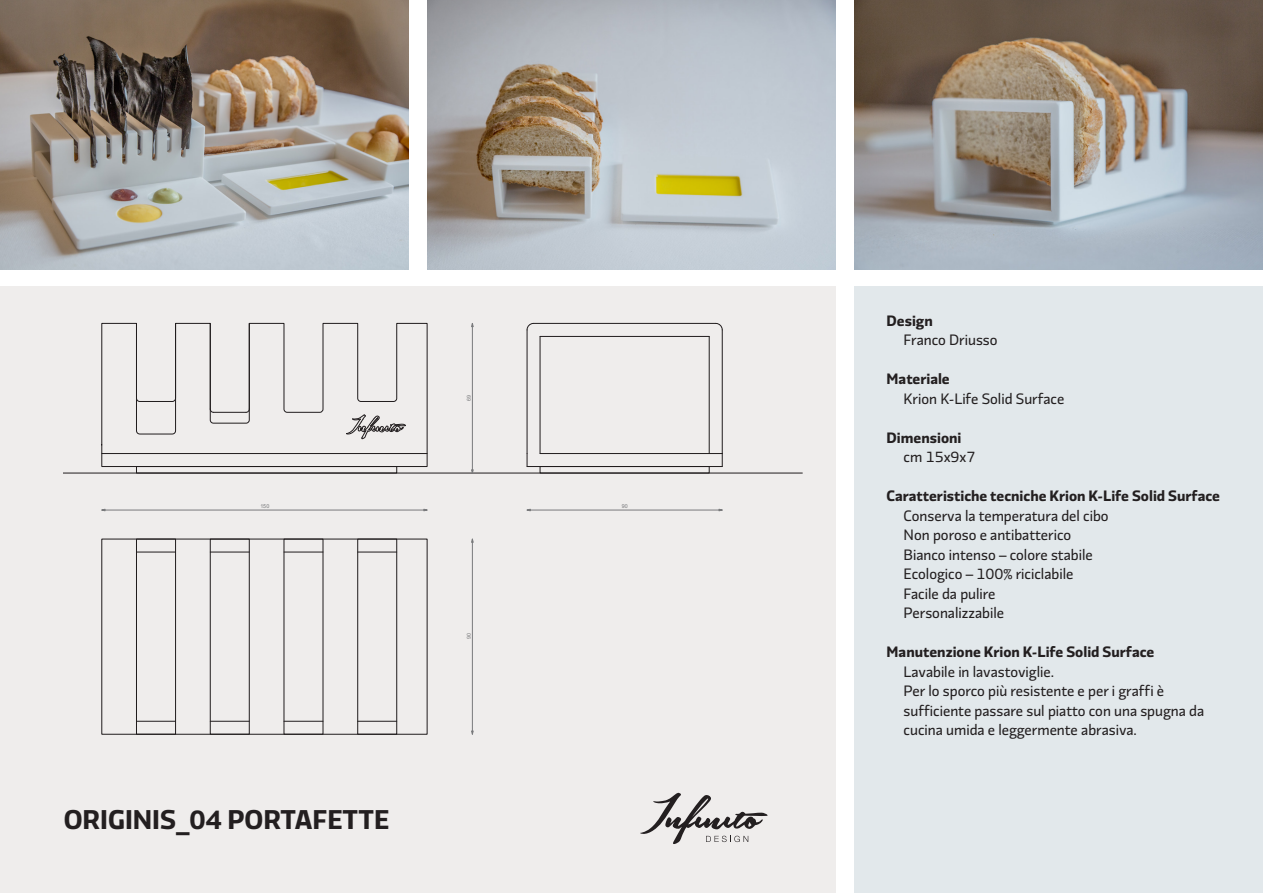
<style>
.page{position:relative;width:1263px;height:893px;background:#fff}
.page>*{position:absolute;margin:0;border:0;box-sizing:border-box;transform-origin:0 0}
.t1{font:700 27px "Divenire";color:#231f20}
.t2{font:15px/19.5px "Divenire";color:#231f20}
.t3{font:700 15px "Divenire";color:#231f20}
.t4{font:5.4px "Arial";letter-spacing:.005em;color:#828487}
</style>
<div class="page">
<div style="left:0;top:286px;width:836px;height:607px;background:#efedec"></div>
<div style="left:855px;top:286px;width:408px;height:607px;background:#e2e8eb"></div>
<hr style="left:136px;top:721px;width:40px;height:1px;background:#231f20">
<hr style="left:358px;top:552px;width:39px;height:1px;background:#231f20">
<hr style="left:210px;top:721px;width:39px;height:1px;background:#231f20">
<hr style="left:210px;top:552px;width:39px;height:1px;background:#231f20">
<hr style="left:284px;top:552px;width:39px;height:1px;background:#231f20">
<hr style="left:136px;top:552px;width:40px;height:1px;background:#231f20">
<hr style="left:358px;top:721px;width:39px;height:1px;background:#231f20">
<hr style="left:284px;top:721px;width:39px;height:1px;background:#231f20">
<div style="left:540px;top:466px;width:169px;height:7px;border:1px solid #231f20"></div>
<svg style="left:527px;top:323px;width:7px;height:7px"></svg>
<svg style="left:527px;top:453px;width:1px;height:13px"></svg>
<hr style="left:527px;top:330px;width:1px;height:123px;background:#231f20">
<hr style="left:540px;top:336px;width:1px;height:117px;background:#231f20">
<div style="left:210px;top:539px;width:39px;height:195px;border:1px solid #231f20"></div>
<div style="left:136px;top:466px;width:261px;height:7px;border:1px solid #231f20"></div>
<hr style="left:534px;top:323px;width:182px;height:1px;background:#231f20">
<hr style="left:540px;top:336px;width:169px;height:1px;background:#231f20">
<svg style="left:716px;top:323px;width:7px;height:18px"></svg>
<hr style="left:722px;top:330px;width:1px;height:123px;background:#231f20">
<div style="left:357px;top:539px;width:40px;height:195px;border:1px solid #231f20"></div>
<hr style="left:64px;top:473px;width:738px;height:1px;background:#231f20">
<svg style="left:101px;top:323px;width:326px;height:144px"></svg>
<hr style="left:709px;top:336px;width:1px;height:117px;background:#231f20">
<svg style="left:709px;top:453px;width:14px;height:13px"></svg>
<hr style="left:527px;top:466px;width:195px;height:1px;background:#231f20">
<svg style="left:346px;top:414px;width:60px;height:25px"></svg>
<hr style="left:540px;top:453px;width:169px;height:1px;background:#231f20">
<div style="left:136px;top:539px;width:40px;height:195px;border:1px solid #231f20"></div>
<hr style="left:102px;top:510px;width:325px;height:1px;background:#828487">
<hr style="left:472px;top:539px;width:1px;height:195px;background:#828487">
<hr style="left:472px;top:323px;width:1px;height:150px;background:#828487">
<hr style="left:527px;top:510px;width:195px;height:1px;background:#828487">
<img style="left:427px;top:0;width:409px;height:269px">
<img style="left:855px;top:0;width:408px;height:269px">
<img style="left:0;top:0;width:408px;height:269px">
<svg style="left:640px;top:793px;width:127px;height:51px"></svg>
<p class="t4" style="left:260px;top:503px;width:11px">150</p>
<p class="t1" style="left:64px;top:800px;width:327px">ORIGINIS_04 PORTAFETTE</p>
<p class="t4" style="left:465px;top:401px;width:7px;rotate:-90deg">69</p>
<p class="t4" style="left:465px;top:639px;width:8px;rotate:-90deg">90</p>
<p class="t4" style="left:622px;top:503px;width:8px">90</p>
<p class="t3" style="left:887px;top:310px;width:48px">Design</p>
<p class="t2" style="left:904px;top:330px;width:95px">Franco Driusso</p>
<p class="t3" style="left:887px;top:368px;width:65px">Materiale</p>
<p class="t2" style="left:904px;top:388px;width:162px">Krion K-Life Solid Surface</p>
<p class="t3" style="left:887px;top:427px;width:76px">Dimensioni</p>
<p class="t2" style="left:904px;top:447px;width:73px">cm 15x9x7</p>
<p class="t3" style="left:887px;top:485px;width:335px">Caratteristiche tecniche Krion K-Life Solid Surface</p>
<p class="t2" style="left:904px;top:505px;width:207px">Conserva la temperatura del cibo</p>
<p class="t2" style="left:904px;top:525px;width:169px">Non poroso e antibatterico</p>
<p class="t2" style="left:904px;top:544px;width:191px">Bianco intenso – colore stabile</p>
<p class="t2" style="left:904px;top:564px;width:171px">Ecologico – 100% riciclabile</p>
<p class="t2" style="left:904px;top:583px;width:93px">Facile da pulire</p>
<p class="t2" style="left:904px;top:603px;width:102px">Personalizzabile</p>
<p class="t3" style="left:887px;top:641px;width:269px">Manutenzione Krion K-Life Solid Surface</p>
<p class="t2" style="left:904px;top:661px;width:152px">Lavabile in lavastoviglie.</p>
<p class="t2" style="left:904px;top:681px;width:302px">Per lo sporco più resistente e per i graffi è sufficiente passare sul piatto con una spugna da cucina umida e leggermente abrasiva.</p>
</div>
